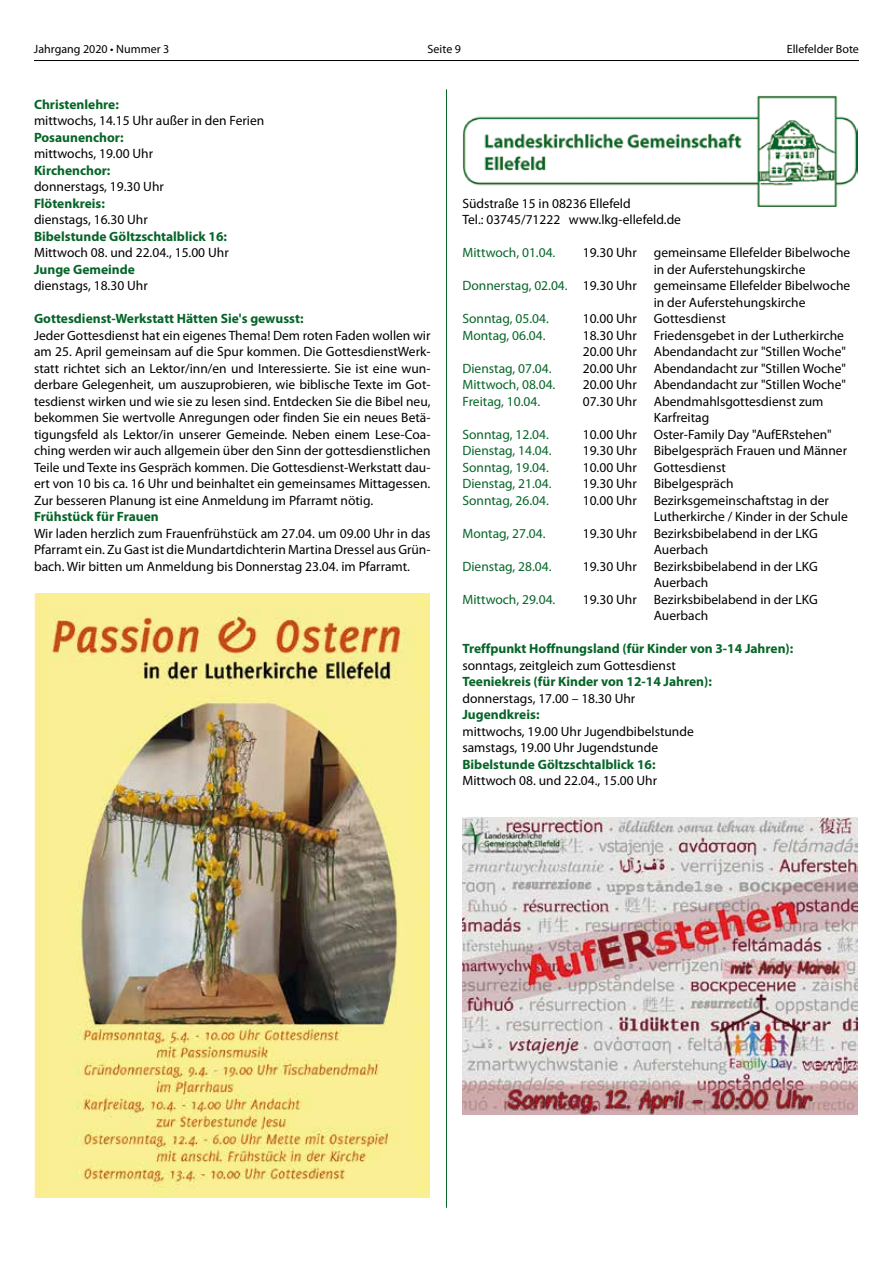
<style>
.page{position:relative;width:893px;height:1263px;background:#fff}
.page>*{position:absolute;margin:0;border:0;box-sizing:border-box;transform-origin:0 0}
.t1{font:13.5px/16.5px "Myriad Pro";color:#000}
.t2{font:700 13.5px "Myriad Pro";color:#066528}
.t3{font:13.5px "Myriad Pro";color:#066528}
.t4{font:12px "Myriad Pro";color:#000}
.s1{color:#000}
</style>
<div class="page">
<hr style="left:34px;top:60px;width:825px;height:1px;background:#000">
<hr style="left:446px;top:89px;width:1px;height:1119px;background:#066528">
<img style="left:34px;top:594px;width:395px;height:604px">
<img style="left:463px;top:95px;width:395px;height:111px">
<img style="left:462px;top:817px;width:396px;height:297px">
<p class="t4" style="left:34px;top:42px;width:137px">Jahrgang 2020 • Nummer 3</p>
<p class="t4" style="left:428px;top:42px;width:35px">Seite 9</p>
<p class="t4" style="left:787px;top:42px;width:74px">Ellefelder Bote</p>
<p class="t2" style="left:34px;top:95px;width:86px">Christenlehre:</p>
<p class="t1" style="left:34px;top:112px;width:232px">mittwochs, 14.15 Uhr außer in den Ferien</p>
<p class="t2" style="left:34px;top:128px;width:91px">Posaunenchor:</p>
<p class="t1" style="left:34px;top:145px;width:121px">mittwochs, 19.00 Uhr</p>
<p class="t2" style="left:34px;top:161px;width:78px">Kirchenchor:</p>
<p class="t1" style="left:34px;top:178px;width:131px">donnerstags, 19.30 Uhr</p>
<p class="t2" style="left:34px;top:194px;width:73px">Flötenkreis:</p>
<p class="t1" style="left:34px;top:211px;width:115px">dienstags, 16.30 Uhr</p>
<p class="t2" style="left:34px;top:227px;width:195px">Bibelstunde Göltzschtalblick 16:</p>
<p class="t1" style="left:34px;top:244px;width:196px">Mittwoch 08. und 22.04., 15.00 Uhr</p>
<p class="t2" style="left:34px;top:260px;width:103px">Junge Gemeinde</p>
<p class="t1" style="left:34px;top:277px;width:115px">dienstags, 18.30 Uhr</p>
<p class="t2" style="left:34px;top:310px;width:271px">Gottesdienst-Werkstatt Hätten Sie's gewusst:</p>
<p class="t1" style="left:34px;top:326px;width:398px;text-align:justify">Jeder Gottesdienst hat ein eigenes Thema! Dem roten Faden wollen wir am 25. April gemeinsam auf die Spur kommen. Die GottesdienstWerk&shy;statt richtet sich an Lektor/inn/en und Interessierte. Sie ist eine wun&shy;derbare Gelegenheit, um auszuprobieren, wie biblische Texte im Got&shy;tesdienst wirken und wie sie zu lesen sind. Entdecken Sie die Bibel neu, bekommen Sie wertvolle Anregungen oder finden Sie ein neues Betä&shy;tigungsfeld als Lektor/in unserer Gemeinde. Neben einem Lese-Coa&shy;ching werden wir auch allgemein über den Sinn der gottesdienstlichen Teile und Texte ins Gespräch kommen. Die Gottesdienst-Werkstatt dau&shy;ert von 10 bis ca. 16 Uhr und beinhaltet ein gemeinsames Mittagessen.<br>Zur besseren Planung ist eine Anmeldung im Pfarramt nötig.</p>
<p class="t2" style="left:34px;top:508px;width:126px">Frühstück für Frauen</p>
<p class="t1" style="left:34px;top:524px;width:398px;text-align:justify">Wir laden herzlich zum Frauenfrühstück am 27.04. um 09.00 Uhr in das Pfarramt ein. Zu Gast ist die Mundartdichterin Martina Dressel aus Grün&shy;bach. Wir bitten um Anmeldung bis Donnerstag 23.04. im Pfarramt.</p>
<p class="t1" style="left:462px;top:195px;width:220px">Südstraße 15 in 08236 Ellefeld<br>Tel.: 03745/71222 www.lkg-ellefeld.de</p>
<p class="t3" style="left:462px;top:244px;width:94px">Mittwoch, 01.04.</p>
<p class="t1" style="left:583px;top:244px;width:55px">19.30 Uhr</p>
<p class="t1" style="left:654px;top:244px;width:198px">gemeinsame Ellefelder Bibelwoche in der Auferstehungskirche</p>
<p class="t3" style="left:462px;top:277px;width:176px">Donnerstag, 02.04. <span class="s1">19.30 Uhr</span></p>
<p class="t1" style="left:654px;top:277px;width:198px">gemeinsame Ellefelder Bibelwoche in der Auferstehungskirche</p>
<p class="t3" style="left:462px;top:310px;width:88px">Sonntag, 05.04.</p>
<p class="t1" style="left:583px;top:310px;width:55px">10.00 Uhr</p>
<p class="t1" style="left:654px;top:310px;width:74px">Gottesdienst</p>
<p class="t3" style="left:462px;top:327px;width:85px">Montag, 06.04.</p>
<p class="t1" style="left:583px;top:327px;width:55px">18.30 Uhr</p>
<p class="t1" style="left:654px;top:327px;width:192px">Friedensgebet in der Lutherkirche</p>
<p class="t1" style="left:583px;top:343px;width:55px">20.00 Uhr</p>
<p class="t1" style="left:654px;top:343px;width:194px">Abendandacht zur "Stillen Woche"</p>
<p class="t3" style="left:462px;top:360px;width:91px">Dienstag, 07.04.</p>
<p class="t1" style="left:583px;top:360px;width:55px">20.00 Uhr</p>
<p class="t1" style="left:654px;top:360px;width:194px">Abendandacht zur "Stillen Woche"</p>
<p class="t3" style="left:462px;top:376px;width:94px">Mittwoch, 08.04.</p>
<p class="t1" style="left:583px;top:376px;width:55px">20.00 Uhr</p>
<p class="t1" style="left:654px;top:376px;width:194px">Abendandacht zur "Stillen Woche"</p>
<p class="t3" style="left:462px;top:393px;width:79px">Freitag, 10.04.</p>
<p class="t1" style="left:583px;top:392px;width:55px">07.30 Uhr</p>
<p class="t1" style="left:654px;top:392px;width:171px">Abendmahlsgottesdienst zum<br>Karfreitag</p>
<p class="t3" style="left:462px;top:426px;width:88px">Sonntag, 12.04.</p>
<p class="t1" style="left:583px;top:425px;width:55px">10.00 Uhr</p>
<p class="t1" style="left:654px;top:425px;width:180px">Oster-Family Day "AufERstehen"</p>
<p class="t3" style="left:462px;top:442px;width:91px">Dienstag, 14.04.</p>
<p class="t1" style="left:583px;top:442px;width:55px">19.30 Uhr</p>
<p class="t1" style="left:654px;top:442px;width:195px">Bibelgespräch Frauen und Männer</p>
<p class="t3" style="left:462px;top:459px;width:88px">Sonntag, 19.04.</p>
<p class="t1" style="left:583px;top:458px;width:55px">10.00 Uhr</p>
<p class="t1" style="left:654px;top:458px;width:74px">Gottesdienst</p>
<p class="t3" style="left:462px;top:475px;width:91px">Dienstag, 21.04.</p>
<p class="t1" style="left:583px;top:475px;width:55px">19.30 Uhr</p>
<p class="t1" style="left:654px;top:475px;width:81px">Bibelgespräch</p>
<p class="t3" style="left:462px;top:492px;width:88px">Sonntag, 26.04.</p>
<p class="t1" style="left:583px;top:491px;width:55px">10.00 Uhr</p>
<p class="t1" style="left:654px;top:491px;width:196px">Bezirksgemeinschaftstag in der<br>Lutherkirche / Kinder in der Schule</p>
<p class="t3" style="left:462px;top:525px;width:85px">Montag, 27.04.</p>
<p class="t1" style="left:583px;top:524px;width:55px">19.30 Uhr</p>
<p class="t1" style="left:654px;top:524px;width:165px">Bezirksbibelabend in der LKG<br>Auerbach</p>
<p class="t3" style="left:462px;top:558px;width:91px">Dienstag, 28.04.</p>
<p class="t1" style="left:583px;top:557px;width:55px">19.30 Uhr</p>
<p class="t1" style="left:654px;top:557px;width:165px">Bezirksbibelabend in der LKG<br>Auerbach</p>
<p class="t3" style="left:462px;top:591px;width:94px">Mittwoch, 29.04.</p>
<p class="t1" style="left:583px;top:590px;width:55px">19.30 Uhr</p>
<p class="t1" style="left:654px;top:590px;width:165px">Bezirksbibelabend in der LKG<br>Auerbach</p>
<p class="t2" style="left:462px;top:640px;width:332px">Treffpunkt Hoffnungsland (für Kinder von 3-14 Jahren):</p>
<p class="t1" style="left:462px;top:656px;width:215px">sonntags, zeitgleich zum Gottesdienst</p>
<p class="t2" style="left:462px;top:673px;width:251px">Teeniekreis (für Kinder von 12-14 Jahren):</p>
<p class="t1" style="left:462px;top:689px;width:174px">donnerstags, 17.00 – 18.30 Uhr</p>
<p class="t2" style="left:462px;top:706px;width:79px">Jugendkreis:</p>
<p class="t1" style="left:462px;top:722px;width:233px">mittwochs, 19.00 Uhr Jugendbibelstunde samstags, 19.00 Uhr Jugendstunde</p>
<p class="t2" style="left:462px;top:755px;width:195px">Bibelstunde Göltzschtalblick 16:</p>
<p class="t1" style="left:462px;top:772px;width:196px">Mittwoch 08. und 22.04., 15.00 Uhr</p>
</div>
